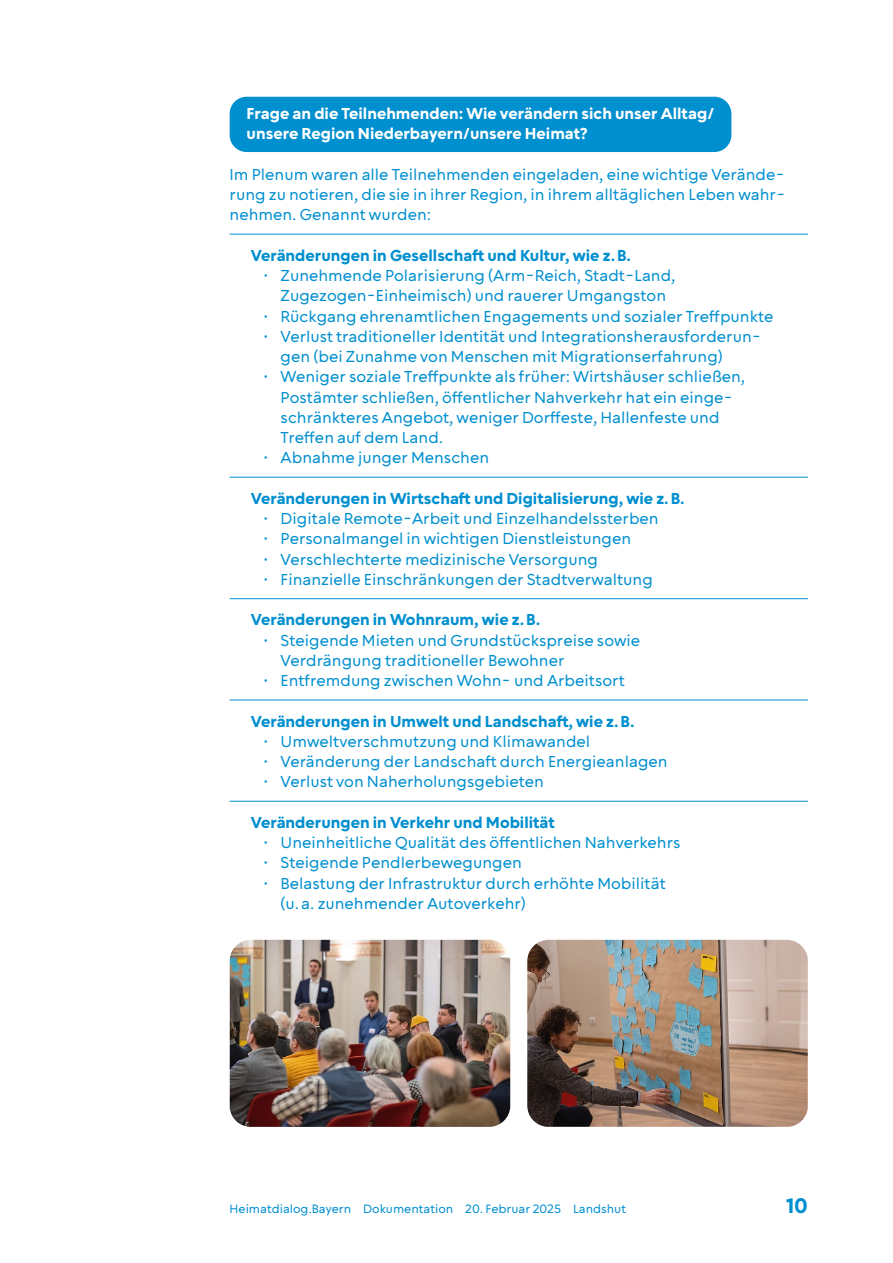
<style>
.page{position:relative;width:893px;height:1263px;background:#fff}
.page>*{position:absolute;margin:0;border:0;box-sizing:border-box;transform-origin:0 0}
.t1{font:800 21px "Chesna Grotesk";color:#008fcf}
.t2{font:15.75px/20.2px "Chesna Grotesk";color:#008fcf}
.t3{font:800 15.75px "Chesna Grotesk";color:#008fcf}
.t4{font:800 15.75px/20.2px "Chesna Grotesk";color:#fff}
.t5{font:12px "Chesna Grotesk";color:#008fcf}
</style>
<div class="page">
<div style="left:230px;top:97px;width:501px;height:55px;background:#008fcf;border-radius:17px"></div>
<hr style="left:230px;top:234px;width:578px;height:1px;background:#008fcf">
<hr style="left:230px;top:477px;width:578px;height:1px;background:#008fcf">
<hr style="left:230px;top:598px;width:578px;height:1px;background:#008fcf">
<hr style="left:230px;top:700px;width:578px;height:1px;background:#008fcf">
<hr style="left:230px;top:801px;width:578px;height:1px;background:#008fcf">
<img style="left:527px;top:940px;width:281px;height:187px">
<img style="left:230px;top:940px;width:280px;height:187px">
<p class="t4" style="left:247px;top:103px;width:469px">Frage an die Teilnehmenden: Wie verändern sich unser Alltag/ unsere Region Niederbayern/unsere Heimat?</p>
<p class="t2" style="left:230px;top:164px;width:557px;text-align:justify">Im Plenum waren alle Teilnehmenden eingeladen, eine wichtige Verände&shy;rung zu notieren, die sie in ihrer Region, in ihrem alltäglichen Leben wahr&shy;nehmen. Genannt wurden:</p>
<p class="t3" style="left:251px;top:245px;width:382px">Veränderungen in Gesellschaft und Kultur, wie z.B.</p>
<p class="t2" style="left:264px;top:265px;width:413px;text-align:center">• Zunehmende Polarisierung (Arm-Reich, Stadt-Land,<br>Zugezogen-Einheimisch) und rauerer Umgangston</p>
<p class="t2" style="left:264px;top:306px;width:511px">• Rückgang ehrenamtlichen Engagements und sozialer Treffpunkte</p>
<p class="t2" style="left:281px;top:326px;width:482px;text-indent:-17px">• Verlust traditioneller Identität und Integrationsherausforderun&shy;gen (bei Zunahme von Menschen mit Migrationserfahrung)</p>
<p class="t2" style="left:281px;top:366px;width:466px;text-indent:-17px">• Weniger soziale Treffpunkte als früher: Wirtshäuser schließen, Postämter schließen, öffentlicher Nahverkehr hat ein einge&shy;schränkteres Angebot, weniger Dorffeste, Hallenfeste und Treffen auf dem Land.</p>
<p class="t2" style="left:264px;top:447px;width:227px">• Abnahme junger Menschen</p>
<p class="t3" style="left:251px;top:488px;width:435px">Veränderungen in Wirtschaft und Digitalisierung, wie z.B.</p>
<p class="t2" style="left:264px;top:508px;width:397px">• Digitale Remote-Arbeit und Einzelhandelssterben</p>
<p class="t2" style="left:264px;top:528px;width:369px">• Personalmangel in wichtigen Dienstleistungen</p>
<p class="t2" style="left:264px;top:549px;width:336px">• Verschlechterte medizinische Versorgung</p>
<p class="t2" style="left:264px;top:569px;width:391px">• Finanzielle Einschränkungen der Stadtverwaltung</p>
<p class="t3" style="left:251px;top:610px;width:291px">Veränderungen in Wohnraum, wie z.B.</p>
<p class="t2" style="left:281px;top:630px;width:361px;text-indent:-17px">• Steigende Mieten und Grundstückspreise sowie<br>Verdrängung traditioneller Bewohner</p>
<p class="t2" style="left:264px;top:670px;width:363px">• Entfremdung zwischen Wohn- und Arbeitsort</p>
<p class="t3" style="left:251px;top:711px;width:385px">Veränderungen in Umwelt und Landschaft, wie z.B.</p>
<p class="t2" style="left:264px;top:731px;width:328px">• Umweltverschmutzung und Klimawandel</p>
<p class="t2" style="left:264px;top:751px;width:406px">• Veränderung der Landschaft durch Energieanlagen</p>
<p class="t2" style="left:264px;top:771px;width:282px">• Verlust von Naherholungsgebieten</p>
<p class="t3" style="left:251px;top:812px;width:305px">Veränderungen in Verkehr und Mobilität</p>
<p class="t2" style="left:264px;top:832px;width:418px">• Uneinheitliche Qualität des öffentlichen Nahverkehrs</p>
<p class="t2" style="left:264px;top:852px;width:260px">• Steigende Pendlerbewegungen</p>
<p class="t2" style="left:281px;top:873px;width:387px;text-indent:-17px">• Belastung der Infrastruktur durch erhöhte Mobilität (u.a. zunehmender Autoverkehr)</p>
<p class="t5" style="left:230px;top:1201px;width:398px">Heimatdialog.Bayern Dokumentation 20. Februar 2025 Landshut</p>
<h1 class="t1" style="left:786px;top:1192px;width:23px">10</h1>
</div>
